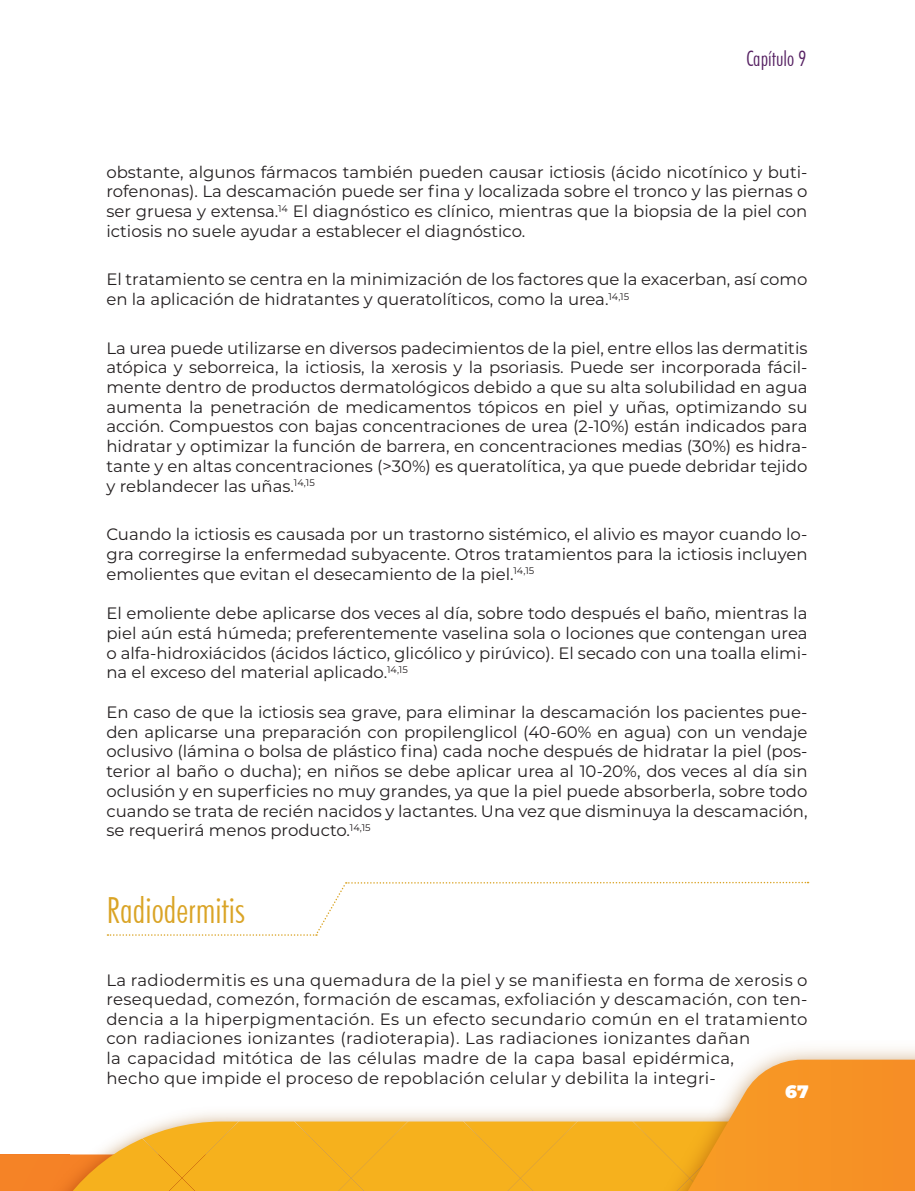
<style>
.page{position:relative;width:915px;height:1191px;background:#fff}
.page>*{position:absolute;margin:0;border:0;box-sizing:border-box;transform-origin:0 0}
.t1{font:300 condensed 36px "Futura BT";color:#daa426}
.t2{font:300 condensed 21px "Futura BT";color:#552062}
.t3{font:900 18px "Montserrat";color:#fff}
.t4{font:16.5px/19.8px "Montserrat";letter-spacing:.005em;color:#231f20;text-align:justify}
</style>
<div class="page">
<svg style="left:0;top:1121px;width:509px;height:70px;background:#f6b63d"></svg>
<svg style="left:509px;top:1059px;width:405px;height:132px"></svg>
<svg style="left:107px;top:881px;width:701px;height:54px"></svg>
<p class="t2" style="left:746px;top:46px;width:62px">Capítulo 9</p>
<p class="t4" style="left:106px;top:161px;width:702px">obstante, algunos fármacos también pueden causar ictiosis (ácido nicotínico y buti&shy;rofenonas). La descamación puede ser fina y localizada sobre el tronco y las piernas o ser gruesa y extensa.<sup>14</sup> El diagnóstico es clínico, mientras que la biopsia de la piel con ictiosis no suele ayudar a establecer el diagnóstico.</p>
<p class="t4" style="left:106px;top:269px;width:702px">El tratamiento se centra en la minimización de los factores que la exacerban, así como en la aplicación de hidratantes y queratolíticos, como la urea.<sup>14,15</sup></p>
<p class="t4" style="left:106px;top:337px;width:702px">La urea puede utilizarse en diversos padecimientos de la piel, entre ellos las dermatitis atópica y seborreica, la ictiosis, la xerosis y la psoriasis. Puede ser incorporada fácil&shy;mente dentro de productos dermatológicos debido a que su alta solubilidad en agua aumenta la penetración de medicamentos tópicos en piel y uñas, optimizando su acción. Compuestos con bajas concentraciones de urea (2-10%) están indicados para hidratar y optimizar la función de barrera, en concentraciones medias (30%) es hidra&shy;tante y en altas concentraciones (&gt;30%) es queratolítica, ya que puede debridar tejido y reblandecer las uñas.<sup>14,15</sup></p>
<p class="t4" style="left:106px;top:524px;width:702px">Cuando la ictiosis es causada por un trastorno sistémico, el alivio es mayor cuando lo&shy;gra corregirse la enfermedad subyacente. Otros tratamientos para la ictiosis incluyen emolientes que evitan el desecamiento de la piel.<sup>14,15</sup></p>
<p class="t4" style="left:106px;top:603px;width:702px">El emoliente debe aplicarse dos veces al día, sobre todo después el baño, mientras la piel aún está húmeda; preferentemente vaselina sola o lociones que contengan urea o alfa-hidroxiácidos (ácidos láctico, glicólico y pirúvico). El secado con una toalla elimi&shy;na el exceso del material aplicado.<sup>14,15</sup></p>
<p class="t4" style="left:106px;top:701px;width:702px">En caso de que la ictiosis sea grave, para eliminar la descamación los pacientes pue&shy;den aplicarse una preparación con propilenglicol (40-60% en agua) con un vendaje oclusivo (lámina o bolsa de plástico fina) cada noche después de hidratar la piel (pos&shy;terior al baño o ducha); en niños se debe aplicar urea al 10-20%, dos veces al día sin oclusión y en superficies no muy grandes, ya que la piel puede absorberla, sobre todo cuando se trata de recién nacidos y lactantes. Una vez que disminuya la descamación, se requerirá menos producto.<sup>14,15</sup></p>
<h1 class="t1" style="left:106px;top:888px;width:140px">Radiodermitis</h1>
<p class="t4" style="left:106px;top:969px;width:702px;text-align:left">La radiodermitis es una quemadura de la piel y se manifiesta en forma de xerosis o resequedad, comezón, formación de escamas, exfoliación y descamación, con ten&shy;dencia a la hiperpigmentación. Es un efecto secundario común en el tratamiento con radiaciones ionizantes (radioterapia). Las radiaciones ionizantes dañan<br>la capacidad mitótica de las células madre de la capa basal epidérmica,<br>hecho que impide el proceso de repoblación celular y debilita la integri-</p>
<p class="t3" style="left:785px;top:1078px;width:25px">67</p>
</div>
